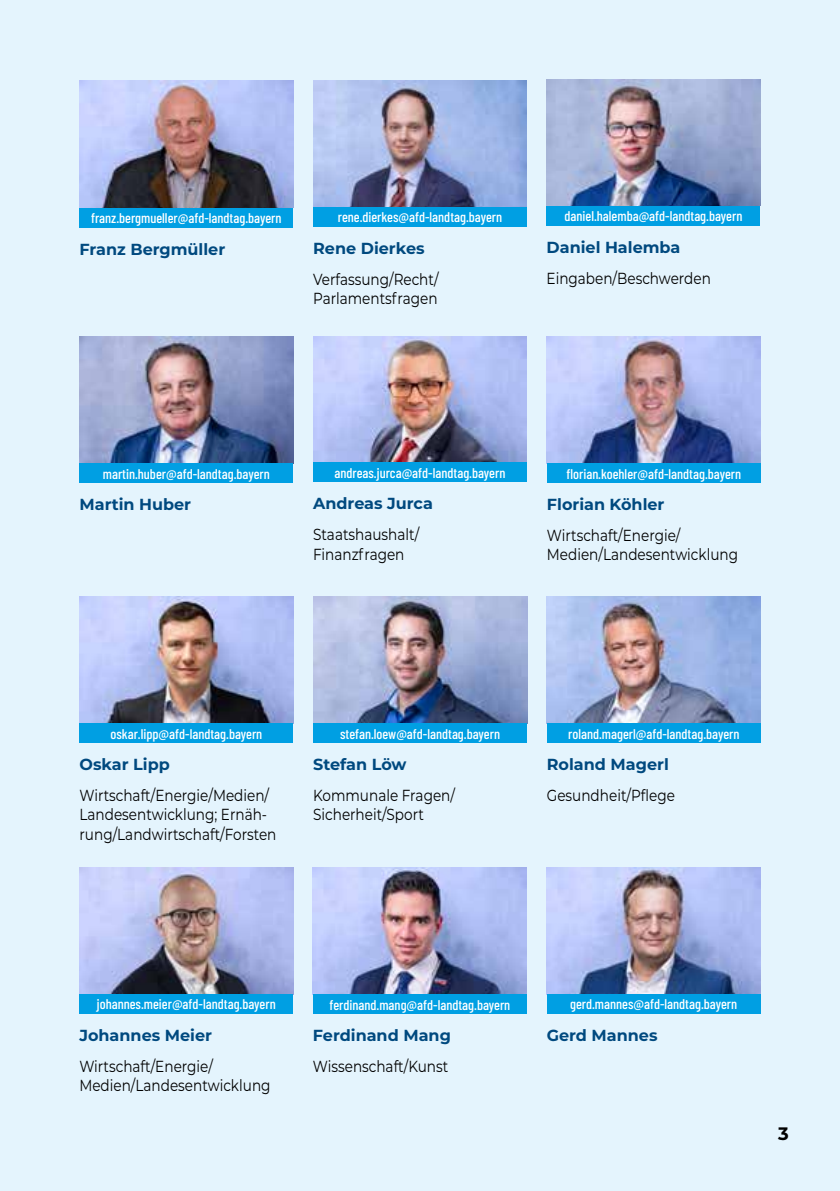
<style>
.page{position:relative;width:840px;height:1191px;background:#fff}
.page>*{position:absolute;margin:0;border:0;box-sizing:border-box;transform-origin:0 0}
.t1{font:700 18px "Montserrat";color:#000}
.t2{font:16px/19.2px "Montserrat";color:#000;scale:.85 1}
.t3{font:700 16px "Montserrat";color:#00497f}
.t4{font:500 14px "Barlow Condensed";color:#fff}
</style>
<div class="page">
<div style="left:0;top:0;width:839px;height:1191px;background:#e4f4fd"></div>
<img style="left:546px;top:597px;width:214px;height:126px">
<img style="left:313px;top:80px;width:213px;height:127px">
<div style="left:313px;top:207px;width:213px;height:20px;background:#009fe3"></div>
<img style="left:546px;top:79px;width:214px;height:127px">
<div style="left:546px;top:206px;width:214px;height:20px;background:#009fe3"></div>
<img style="left:79px;top:597px;width:214px;height:126px">
<div style="left:79px;top:723px;width:214px;height:20px;background:#009fe3"></div>
<img style="left:79px;top:81px;width:214px;height:127px">
<div style="left:79px;top:208px;width:214px;height:20px;background:#009fe3"></div>
<img style="left:546px;top:337px;width:214px;height:126px">
<div style="left:546px;top:463px;width:214px;height:20px;background:#009fe3"></div>
<img style="left:79px;top:337px;width:214px;height:126px">
<div style="left:79px;top:463px;width:214px;height:20px;background:#009fe3"></div>
<img style="left:313px;top:336px;width:213px;height:126px">
<div style="left:313px;top:462px;width:213px;height:20px;background:#009fe3"></div>
<img style="left:313px;top:597px;width:213px;height:126px">
<div style="left:313px;top:723px;width:213px;height:20px;background:#009fe3"></div>
<div style="left:546px;top:723px;width:214px;height:20px;background:#009fe3"></div>
<img style="left:79px;top:867px;width:214px;height:127px">
<div style="left:79px;top:994px;width:214px;height:20px;background:#009fe3"></div>
<img style="left:313px;top:867px;width:213px;height:127px">
<div style="left:313px;top:994px;width:213px;height:20px;background:#009fe3"></div>
<img style="left:546px;top:867px;width:214px;height:127px">
<div style="left:546px;top:994px;width:214px;height:20px;background:#009fe3"></div>
<p class="t4" style="left:91px;top:208px;width:192px">franz.bergmueller@afd-landtag.bayern</p>
<p class="t3" style="left:79px;top:237px;width:147px">Franz Bergmüller</p>
<p class="t4" style="left:337px;top:207px;width:166px">rene.dierkes@afd-landtag.bayern</p>
<p class="t3" style="left:313px;top:236px;width:113px">Rene Dierkes</p>
<p class="t2" style="left:313px;top:269px;width:149px">Verfassung/Recht/<br>Parlamentsfragen</p>
<p class="t4" style="left:564px;top:206px;width:179px">daniel.halemba@afd-landtag.bayern</p>
<p class="t3" style="left:546px;top:235px;width:135px">Daniel Halemba</p>
<p class="t2" style="left:546px;top:268px;width:195px">Eingaben/Beschwerden</p>
<p class="t4" style="left:103px;top:463px;width:168px">martin.huber@afd-landtag.bayern</p>
<p class="t3" style="left:79px;top:493px;width:113px">Martin Huber</p>
<p class="t4" style="left:334px;top:463px;width:172px">andreas.jurca@afd-landtag.bayern</p>
<p class="t3" style="left:313px;top:492px;width:121px">Andreas Jurca</p>
<p class="t2" style="left:313px;top:524px;width:126px">Staatshaushalt/<br>Finanzfragen</p>
<p class="t4" style="left:566px;top:463px;width:176px">florian.koehler@afd-landtag.bayern</p>
<p class="t3" style="left:546px;top:493px;width:119px">Florian Köhler</p>
<p class="t2" style="left:546px;top:525px;width:226px">Wirtschaft/Energie/<br>Medien/Landesentwicklung</p>
<p class="t4" style="left:110px;top:723px;width:153px">oskar.lipp@afd-landtag.bayern</p>
<p class="t3" style="left:79px;top:753px;width:92px">Oskar Lipp</p>
<p class="t2" style="left:79px;top:785px;width:233px">Wirtschaft/Energie/Medien/<br>Landesentwicklung; Ernäh&shy;rung/Landwirtschaft/Forsten</p>
<p class="t4" style="left:340px;top:723px;width:161px">stefan.loew@afd-landtag.bayern</p>
<p class="t4" style="left:568px;top:723px;width:173px">roland.magerl@afd-landtag.bayern</p>
<p class="t3" style="left:313px;top:753px;width:95px">Stefan Löw</p>
<p class="t2" style="left:313px;top:785px;width:168px">Kommunale Fragen/<br>Sicherheit/Sport</p>
<p class="t3" style="left:546px;top:753px;width:123px">Roland Magerl</p>
<p class="t2" style="left:546px;top:785px;width:152px">Gesundheit/Pflege</p>
<p class="t4" style="left:97px;top:994px;width:180px">johannes.meier@afd-landtag.bayern</p>
<p class="t3" style="left:79px;top:1023px;width:134px">Johannes Meier</p>
<p class="t2" style="left:79px;top:1056px;width:226px">Wirtschaft/Energie/<br>Medien/Landesentwicklung</p>
<p class="t4" style="left:329px;top:994px;width:182px">ferdinand.mang@afd-landtag.bayern</p>
<p class="t3" style="left:313px;top:1023px;width:139px">Ferdinand Mang</p>
<p class="t2" style="left:313px;top:1056px;width:161px">Wissenschaft/Kunst</p>
<p class="t4" style="left:569px;top:994px;width:168px">gerd.mannes@afd-landtag.bayern</p>
<p class="t3" style="left:546px;top:1023px;width:112px">Gerd Mannes</p>
<p class="t1" style="left:777px;top:1120px;width:12px">3</p>
</div>
